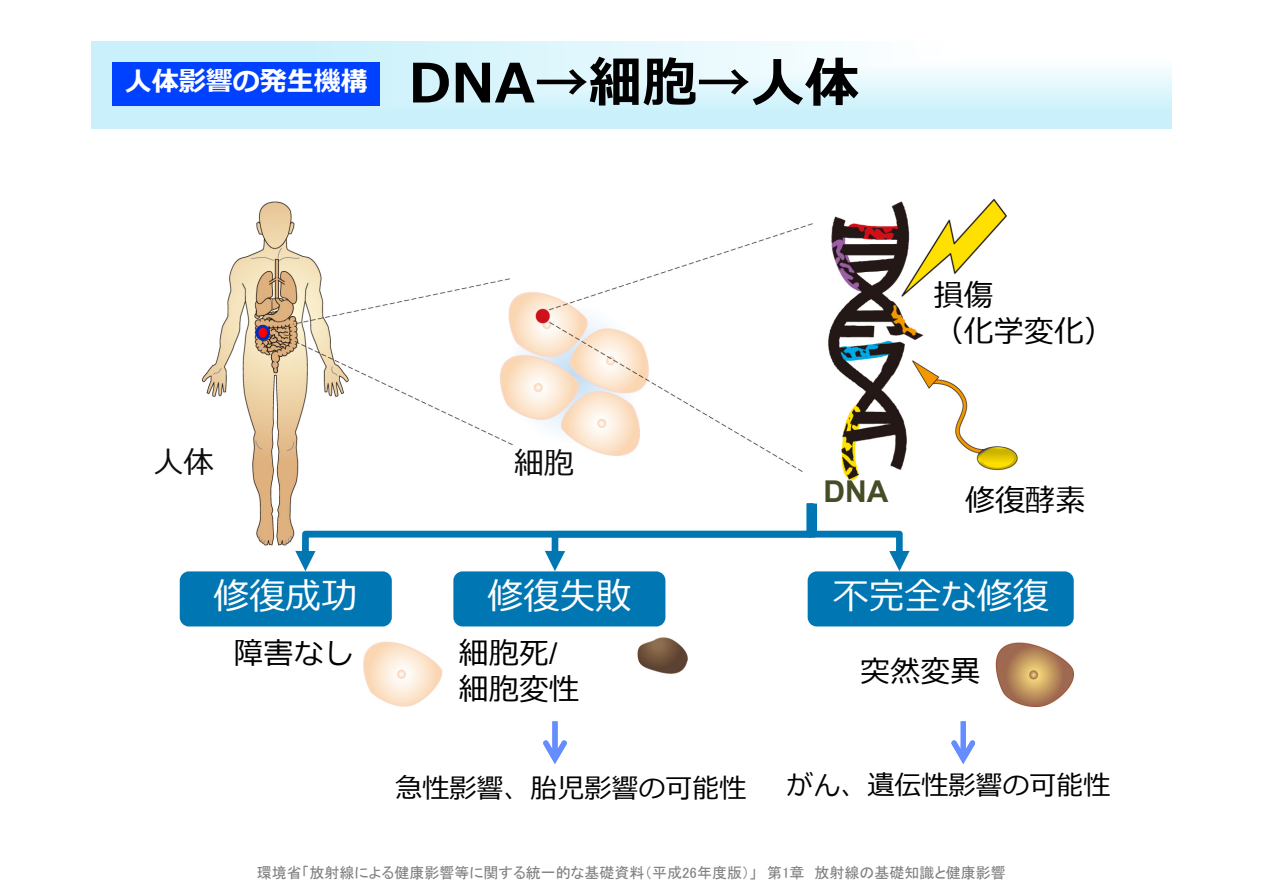
<style>
.page{position:relative;width:1263px;height:893px;background:#fff}
.page>*{position:absolute;margin:0;border:0;box-sizing:border-box;transform-origin:0 0}
.t1{font:700 54px "Meiryo";color:#000}
.t2{font:36px "Meiryo";color:#fff}
.t3{font:30px/36px "Meiryo";color:#000}
.t4{font:30px "Meiryo";color:#0d0d0d}
.t5{font:700 30px "Arial";color:#444d26}
.t6{font:27px "Meiryo";color:#000}
.t7{font:700 27px "Meiryo";color:#fff}
.t8{font:15px "MS P Gothic";color:#808080}
.s1{font-family:"Koz Go Pr 6 N";font-weight:500}
.s2{font-family:"Arial"}
</style>
<div class="page">
<img style="left:91px;top:41px;width:1080px;height:88px">
<img style="left:203px;top:199px;width:871px;height:508px">
<svg style="left:256px;top:325px;width:14px;height:16px"></svg>
<div style="left:180px;top:571px;width:212px;height:55px;background:#0077b3;border-radius:9px"></div>
<div style="left:808px;top:571px;width:266px;height:55px;background:#0077b3;border-radius:9px"></div>
<div style="left:453px;top:571px;width:212px;height:55px;background:#0077b3;border-radius:9px"></div>
<svg style="left:543px;top:721px;width:24px;height:43px"></svg>
<svg style="left:951px;top:721px;width:24px;height:43px"></svg>
<svg style="left:295px;top:503px;width:614px;height:68px"></svg>
<div style="left:113px;top:63px;width:267px;height:43px;background:#0041ff"></div>
<h3 class="t7" style="left:125px;top:62px;width:244px">人体影響の発生機構</h3>
<h1 class="t1" style="left:408px;top:45px;width:452px">DNA<span class="s1">→</span>細胞<span class="s1">→</span>人体</h1>
<h3 class="t4" style="left:153px;top:441px;width:62px">人体</h3>
<h3 class="t4" style="left:514px;top:442px;width:62px">細胞</h3>
<h3 class="t3" style="left:934px;top:279px;width:182px">損傷<br>（化学変化）</h3>
<h3 class="t5" style="left:823px;top:471px;width:67px">DNA</h3>
<h3 class="t3" style="left:965px;top:483px;width:122px">修復酵素</h3>
<h2 class="t2" style="left:214px;top:571px;width:145px">修復成功</h2>
<h2 class="t2" style="left:487px;top:571px;width:145px">修復失敗</h2>
<h2 class="t2" style="left:833px;top:571px;width:217px">不完全な修復</h2>
<h3 class="t3" style="left:234px;top:636px;width:122px">障害なし</h3>
<h3 class="t3" style="left:459px;top:636px;width:122px">細胞死<span class="s2">/</span>細胞変性</h3>
<h3 class="t6" style="left:396px;top:769px;width:352px">急性影響、胎児影響の可能性</h3>
<h3 class="t3" style="left:860px;top:655px;width:122px">突然変異</h3>
<h3 class="t6" style="left:787px;top:767px;width:325px">がん、遺伝性影響の可能性</h3>
<p class="t8" style="left:257px;top:865px;width:750px">環境省「放射線による健康影響等に関する統一的な基礎資料（平成26年度版）」　第1章　放射線の基礎知識と健康影響</p>
</div>
